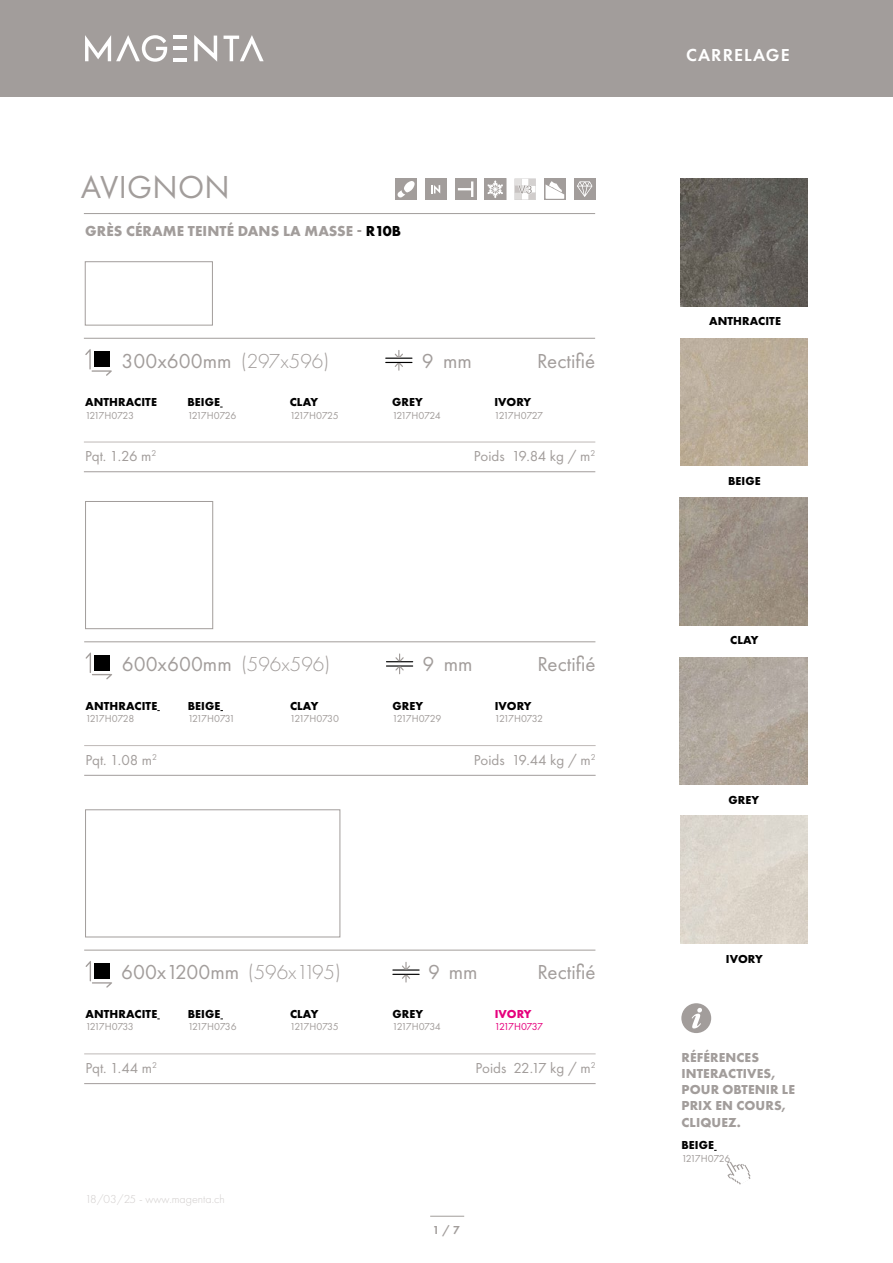
<style>
.page{position:relative;width:893px;height:1263px;background:#fff}
.page>*{position:absolute;margin:0;border:0;box-sizing:border-box;transform-origin:0 0}
.t1{font:33px "Futura PT";letter-spacing:.01em;color:#a29d9b}
.t2{font:21px "Futura PT";color:#a29d9b}
.t3{font:600 18px "Futura PT";letter-spacing:.06em;color:#fff}
.t4{font:15px "Futura PT";color:#a29d9b}
.t5{font:700 15px "Futura PT";letter-spacing:.01em;color:#a29d9b}
.t6{font:700 13.5px/16.2px "Futura PT";letter-spacing:.01em;color:#a29d9b}
.t7{font:700 12px "Futura PT";letter-spacing:.01em;color:#000}
.t8{font:300 12px "Futura PT";color:#d0cccb}
.t9{font:700 12px "Futura PT";letter-spacing:-.005em;color:#e6007d}
.t10{font:600 12px "Futura PT";color:#a29d9b}
.t11{font:10.5px "Futura PT";letter-spacing:-.05em;color:#a29d9b}
.t12{font:10.5px "Futura PT";letter-spacing:-.095em;color:#a29d9b}
.t13{font:10.5px "Futura PT";letter-spacing:-.06em;color:#e6007d}
.s1{color:#000}
.s2{font-weight:300}
</style>
<div class="page">
<hr style="left:430px;top:1216px;width:34px;height:1px;background:#a29d9b">
<div style="left:0;top:0;width:893px;height:97px;background:#a29d9b"></div>
<svg style="left:85px;top:35px;width:82px;height:27px"></svg>
<svg style="left:174px;top:47px;width:13px;height:3px"></svg>
<svg style="left:174px;top:58px;width:13px;height:3px"></svg>
<svg style="left:174px;top:36px;width:13px;height:3px"></svg>
<svg style="left:194px;top:35px;width:23px;height:27px"></svg>
<svg style="left:224px;top:35px;width:40px;height:26px"></svg>
<svg style="left:85px;top:349px;width:27px;height:27px"></svg>
<svg style="left:385px;top:350px;width:27px;height:21px"></svg>
<hr style="left:84px;top:338px;width:511px;height:1px;background:#a29d9b">
<div style="left:85px;top:261px;width:128px;height:64px;border:1px solid #a29d9b"></div>
<hr style="left:84px;top:471px;width:511px;height:1px;background:#a29d9b">
<hr style="left:84px;top:442px;width:511px;height:1px;background:#beb9b7">
<hr style="left:84px;top:213px;width:511px;height:1px;background:#a29d9b">
<div style="left:485px;top:179px;width:21px;height:21px;background:#a29d9b"></div>
<svg style="left:487px;top:180px;width:16px;height:18px"></svg>
<svg style="left:544px;top:179px;width:22px;height:21px"></svg>
<svg style="left:546px;top:181px;width:18px;height:18px"></svg>
<div style="left:395px;top:179px;width:22px;height:21px;background:#a29d9b"></div>
<svg style="left:398px;top:181px;width:17px;height:16px"></svg>
<div style="left:574px;top:179px;width:21px;height:21px;background:#a29d9b"></div>
<svg style="left:577px;top:182px;width:15px;height:15px"></svg>
<div style="left:425px;top:179px;width:21px;height:21px;background:#a29d9b"></div>
<svg style="left:431px;top:185px;width:9px;height:8px"></svg>
<div style="left:455px;top:179px;width:21px;height:21px;background:#a29d9b"></div>
<svg style="left:458px;top:181px;width:15px;height:16px"></svg>
<svg style="left:514px;top:179px;width:22px;height:21px"></svg>
<img style="left:680px;top:179px;width:128px;height:127px">
<img style="left:680px;top:338px;width:128px;height:128px">
<img style="left:680px;top:497px;width:127px;height:128px">
<img style="left:680px;top:657px;width:127px;height:127px">
<svg style="left:727px;top:1161px;width:24px;height:24px"></svg>
<svg style="left:681px;top:1003px;width:30px;height:30px"></svg>
<img style="left:680px;top:816px;width:128px;height:127px">
<svg style="left:86px;top:652px;width:26px;height:27px"></svg>
<svg style="left:386px;top:653px;width:27px;height:21px"></svg>
<hr style="left:84px;top:641px;width:511px;height:1px;background:#a29d9b">
<div style="left:85px;top:501px;width:128px;height:128px;border:1px solid #a29d9b"></div>
<hr style="left:84px;top:775px;width:512px;height:1px;background:#a29d9b">
<hr style="left:84px;top:745px;width:512px;height:1px;background:#beb9b7">
<svg style="left:86px;top:961px;width:26px;height:27px"></svg>
<svg style="left:392px;top:962px;width:28px;height:20px"></svg>
<hr style="left:84px;top:950px;width:511px;height:1px;background:#a29d9b">
<div style="left:85px;top:809px;width:255px;height:128px;border:1px solid #a29d9b"></div>
<hr style="left:84px;top:1083px;width:512px;height:1px;background:#a29d9b">
<hr style="left:84px;top:1053px;width:512px;height:1px;background:#beb9b7">
<p class="t1" style="left:81px;top:167px;width:151px">AVIGNON</p>
<p class="t5" style="left:85px;top:221px;width:318px">GRÈS CÉRAME TEINTÉ DANS LA MASSE - <span class="s1">R10B</span></p>
<p class="t2" style="left:122px;top:348px;width:209px">300x600mm <span class="s2">(297x596)</span></p>
<p class="t2" style="left:422px;top:348px;width:52px">9 mm</p>
<p class="t2" style="left:537px;top:348px;width:60px">Rectifié</p>
<p class="t7" style="left:85px;top:394px;width:73px">ANTHRACITE</p>
<p class="t11" style="left:85px;top:409px;width:50px">1217H0723</p>
<p class="t7" style="left:187px;top:394px;width:34px">BEIGE</p>
<p class="t11" style="left:187px;top:409px;width:51px">1217H0726</p>
<p class="t7" style="left:392px;top:394px;width:32px">GREY</p>
<p class="t11" style="left:392px;top:409px;width:50px">1217H0724</p>
<p class="t7" style="left:494px;top:394px;width:38px">IVORY</p>
<p class="t11" style="left:494px;top:409px;width:50px">1217H0727</p>
<p class="t7" style="left:290px;top:394px;width:30px">CLAY</p>
<p class="t11" style="left:290px;top:409px;width:51px">1217H0725</p>
<p class="t4" style="left:85px;top:447px;width:73px">Pqt. 1.26 m<sup>2</sup></p>
<p class="t4" style="left:474px;top:447px;width:123px">Poids 19.84 kg / m<sup>2</sup></p>
<p class="t2" style="left:122px;top:652px;width:210px">600x600mm <span class="s2">(596x596)</span></p>
<p class="t2" style="left:422px;top:652px;width:51px">9 mm</p>
<p class="t2" style="left:537px;top:652px;width:60px">Rectifié</p>
<p class="t7" style="left:85px;top:698px;width:73px">ANTHRACITE</p>
<p class="t11" style="left:85px;top:712px;width:50px">1217H0728</p>
<p class="t7" style="left:188px;top:698px;width:34px">BEIGE</p>
<p class="t12" style="left:188px;top:712px;width:49px">1217H0731</p>
<p class="t7" style="left:392px;top:698px;width:32px">GREY</p>
<p class="t11" style="left:392px;top:712px;width:51px">1217H0729</p>
<p class="t7" style="left:495px;top:698px;width:38px">IVORY</p>
<p class="t11" style="left:495px;top:712px;width:50px">1217H0732</p>
<p class="t7" style="left:290px;top:698px;width:30px">CLAY</p>
<p class="t11" style="left:290px;top:712px;width:51px">1217H0730</p>
<p class="t4" style="left:85px;top:751px;width:73px">Pqt. 1.08 m<sup>2</sup></p>
<p class="t4" style="left:474px;top:751px;width:123px">Poids 19.44 kg / m<sup>2</sup></p>
<p class="t2" style="left:121px;top:960px;width:221px">600x1200mm <span class="s2">(596x1195)</span></p>
<p class="t2" style="left:428px;top:960px;width:51px">9 mm</p>
<p class="t2" style="left:537px;top:960px;width:60px">Rectifié</p>
<p class="t7" style="left:85px;top:1006px;width:73px">ANTHRACITE</p>
<p class="t11" style="left:85px;top:1021px;width:50px">1217H0733</p>
<p class="t7" style="left:188px;top:1006px;width:34px">BEIGE</p>
<p class="t11" style="left:188px;top:1021px;width:51px">1217H0736</p>
<p class="t7" style="left:392px;top:1006px;width:32px">GREY</p>
<p class="t11" style="left:392px;top:1021px;width:50px">1217H0734</p>
<p class="t9" style="left:495px;top:1006px;width:38px">IVORY</p>
<p class="t13" style="left:495px;top:1021px;width:50px">1217H0737</p>
<p class="t7" style="left:290px;top:1006px;width:30px">CLAY</p>
<p class="t11" style="left:290px;top:1021px;width:50px">1217H0735</p>
<p class="t4" style="left:85px;top:1059px;width:73px">Pqt. 1.44 m<sup>2</sup></p>
<p class="t4" style="left:475px;top:1059px;width:122px">Poids 22.17 kg / m<sup>2</sup></p>
<p class="t8" style="left:85px;top:1192px;width:141px">18/03/25 - www.magenta.ch</p>
<p class="t10" style="left:433px;top:1222px;width:29px">1 / 7</p>
<h3 class="t3" style="left:686px;top:44px;width:105px">CARRELAGE</h3>
<p class="t7" style="left:709px;top:313px;width:73px">ANTHRACITE</p>
<p class="t7" style="left:728px;top:473px;width:34px">BEIGE</p>
<p class="t7" style="left:730px;top:632px;width:30px">CLAY</p>
<p class="t7" style="left:728px;top:792px;width:32px">GREY</p>
<p class="t7" style="left:726px;top:951px;width:38px">IVORY</p>
<p class="t6" style="left:681px;top:1049px;width:79px">RÉFÉRENCES</p>
<p class="t6" style="left:681px;top:1065px;width:96px">INTERACTIVES,</p>
<p class="t6" style="left:681px;top:1081px;width:115px">POUR OBTENIR LE<br>PRIX EN COURS,<br>CLIQUEZ.</p>
<p class="t7" style="left:681px;top:1137px;width:34px">BEIGE</p>
<p class="t11" style="left:681px;top:1152px;width:51px">1217H0726</p>
</div>
